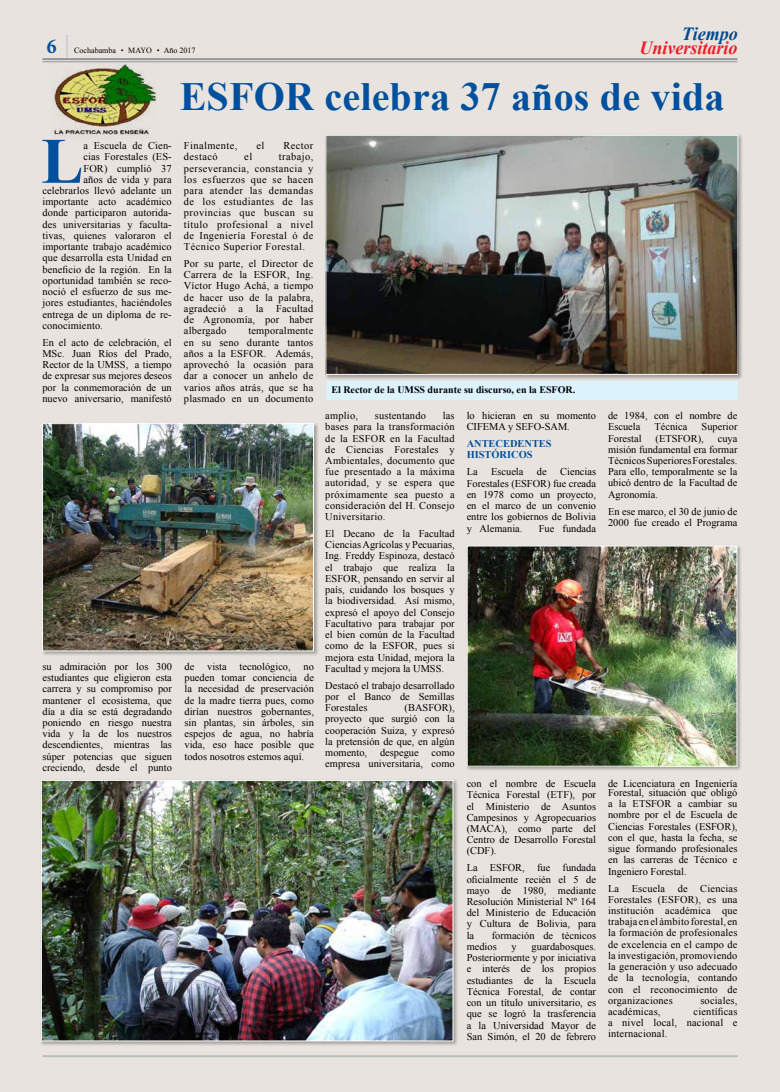
<style>
.page{position:relative;width:780px;height:1092px;background:#fff}
.page>*{position:absolute;margin:0;border:0;box-sizing:border-box;transform-origin:0 0}
.t1{font:700 64.8px "Times New Roman";color:#00509d}
.t2{font:700 40px "Times New Roman";letter-spacing:.005em;color:#00509d}
.t3{font:700 condensed 21px "Minion Pro";color:#00509d}
.t4{font:italic 700 18.6px "Times New Roman";color:#ed1d24}
.t5{font:italic 700 18.6px "Times New Roman";color:#004a8f}
.t6{font:10.4px/11.2px "Times New Roman";color:#000;text-align:justify}
.t7{font:10.4px "Times New Roman";letter-spacing:.02em;color:#000}
.t8{font:700 10.4px/11.2px "Times New Roman";color:#00509d}
.t9{font:10.4px "Times New Roman";letter-spacing:.04em;color:#000}
.t10{font:700 10px "Times New Roman";color:#000}
.t11{font:8px "Times New Roman";color:#000}
.s1{font-size:17px}
</style>
<div class="page">
<div style="left:0;top:0;width:780px;height:1091px;background:#e8e3de"></div>
<hr style="left:43px;top:58px;width:694px;height:2px;background:#939598">
<hr style="left:43px;top:61px;width:694px;height:1px;background:#939598">
<hr style="left:43px;top:1055px;width:694px;height:2px;background:#bcbec0">
<hr style="left:66px;top:35px;width:2px;height:22px;background:#cdcfd0">
<div style="left:324px;top:134px;width:419px;height:246px;background:#000;opacity:.3"></div>
<img style="left:327px;top:137px;width:409px;height:236px">
<div style="left:325px;top:135px;width:413px;height:240px;border:1px solid #fff"></div>
<img style="left:52px;top:60px;width:105px;height:79px">
<div style="left:465px;top:544px;width:277px;height:227px;background:#000;opacity:.3"></div>
<img style="left:468px;top:547px;width:267px;height:217px">
<div style="left:466px;top:545px;width:271px;height:221px;border:1px solid #fff"></div>
<div style="left:41px;top:422px;width:278px;height:234px;background:#000;opacity:.3"></div>
<img style="left:44px;top:425px;width:268px;height:224px">
<div style="left:42px;top:423px;width:272px;height:228px;border:1px solid #fff"></div>
<div style="left:40px;top:778px;width:418px;height:268px;background:#000;opacity:.3"></div>
<img style="left:43px;top:781px;width:408px;height:258px">
<div style="left:41px;top:779px;width:412px;height:262px;border:1px solid #fff"></div>
<div style="left:326px;top:381px;width:411px;height:18px;background:#dcf2fd"></div>
<h3 class="t5" style="left:681px;top:21px;width:58px">Tiempo</h3>
<h3 class="t3" style="left:47px;top:32px;width:11px">6</h3>
<p class="t11" style="left:74px;top:45px;width:123px">Cochabamba <span class="s1">·</span> MAYO <span class="s1">·</span> Año 2017</p>
<h3 class="t4" style="left:639px;top:35px;width:100px">Universitario</h3>
<h2 class="t2" style="left:180px;top:69px;width:546px">ESFOR celebra 37 años de vida</h2>
<h1 class="t1" style="left:41px;top:116px;width:44px">L</h1>
<p class="t6" style="left:83px;top:140px;width:90px">a Escuela de Cien-</p>
<p class="t9" style="left:184px;top:139px;width:55px">Finalmente,</p>
<p class="t6" style="left:256px;top:140px;width:9px">el</p>
<p class="t6" style="left:283px;top:140px;width:31px">Rector</p>
<p class="t9" style="left:184px;top:150px;width:35px">destacó</p>
<p class="t6" style="left:244px;top:151px;width:9px">el</p>
<p class="t6" style="left:184px;top:151px;width:131px;text-indent:95px">trabajo, perseverancia, constancia y los esfuerzos que se hacen para atender las demandas de los estudiantes de las provincias que buscan su título profesional a nivel de Ingeniería Forestal ó de Técnico Superior Forestal.</p>
<p class="t6" style="left:184px;top:258px;width:131px">Por su parte, el Director de Carrera de la ESFOR, Ing.<br>Víctor Hugo Achá, a tiempo de hacer uso de la palabra, agradeció a la Facultad de Agronomía, por haber albergado</p>
<p class="t6" style="left:83px;top:151px;width:90px">cias Forestales (ES-</p>
<p class="t6" style="left:83px;top:162px;width:90px">FOR) cumplió 37</p>
<p class="t6" style="left:83px;top:173px;width:90px">años de vida y para</p>
<p class="t6" style="left:42px;top:185px;width:131px">celebrarlos llevó adelante un</p>
<p class="t6" style="left:42px;top:196px;width:131px">importante acto académico</p>
<p class="t6" style="left:42px;top:207px;width:131px">donde participaron autorida-</p>
<p class="t6" style="left:42px;top:218px;width:131px">des universitarias y faculta-</p>
<p class="t6" style="left:42px;top:230px;width:131px">tivas, quienes valoraron el</p>
<p class="t6" style="left:42px;top:241px;width:131px">importante trabajo académico</p>
<p class="t6" style="left:42px;top:252px;width:131px">que desarrolla esta Unidad en</p>
<p class="t6" style="left:42px;top:263px;width:131px">beneficio de la región. En la</p>
<p class="t6" style="left:42px;top:274px;width:131px">oportunidad también se reco-</p>
<p class="t6" style="left:42px;top:286px;width:131px">noció el esfuerzo de sus me-</p>
<p class="t6" style="left:42px;top:297px;width:131px">jores estudiantes, haciéndoles</p>
<p class="t6" style="left:42px;top:308px;width:131px">entrega de un diploma de re-</p>
<p class="t6" style="left:42px;top:319px;width:62px">conocimiento.</p>
<p class="t6" style="left:42px;top:336px;width:131px">En el acto de celebración, el MSc. Juan Ríos del Prado, Rector de la UMSS, a tiempo de expresar sus mejores deseos por la conmemoración de un nuevo aniversario, manifestó</p>
<p class="t6" style="left:184px;top:325px;width:131px;text-indent:64px">temporalmente en su seno durante tantos años a la ESFOR. Además, aprovechó la ocasión para dar a conocer un anhelo de varios años atrás, que se ha plasmado en un documento</p>
<p class="t10" style="left:331px;top:382px;width:245px">El Rector de la UMSS durante su discurso, en la ESFOR.</p>
<p class="t6" style="left:43px;top:660px;width:131px">su admiración por los 300 estudiantes que eligieron esta carrera y su compromiso por mantener el ecosistema, que día a día se está degradando poniendo en riesgo nuestra vida y la de los nuestros descendientes, mientras las súper potencias que siguen creciendo, desde el punto</p>
<p class="t6" style="left:184px;top:660px;width:131px">de vista tecnológico, no pueden tomar conciencia de la necesidad de preservación de la madre tierra pues, como dirían nuestros gobernantes, sin plantas, sin árboles, sin espejos de agua, no habría vida, eso hace posible que todos nosotros estemos aquí.</p>
<p class="t6" style="left:325px;top:410px;width:131px;text-indent:117px">las bases para la transformación de la ESFOR en la Facultad de Ciencias Forestales y Ambientales, documento que fue presentado a la máxima autoridad, y se espera que próximamente sea puesto a consideración del H. Consejo Universitario.</p>
<p class="t6" style="left:325px;top:527px;width:131px">El Decano de la Facultad Ciencias Agrícolas y Pecuarias, Ing. Freddy Espinoza, destacó el trabajo que realiza la ESFOR, pensando en servir al país, cuidando los bosques y la biodiversidad. Así mismo, expresó el apoyo del Consejo Facultativo para trabajar por el bien común de la Facultad como de la ESFOR, pues si mejora esta Unidad, mejora la Facultad y mejora la UMSS.</p>
<p class="t6" style="left:325px;top:679px;width:131px">Destacó el trabajo desarrollado por el Banco de Semillas Forestales</p>
<p class="t6" style="left:325px;top:410px;width:34px">amplio,</p>
<p class="t7" style="left:375px;top:408px;width:53px">sustentando</p>
<p class="t6" style="left:325px;top:701px;width:131px;text-indent:79px">(BASFOR), proyecto que surgió con la cooperación Suiza, y expresó la pretensión de que, en algún momento, despegue como empresa universitaria, como</p>
<p class="t6" style="left:466px;top:410px;width:131px">lo hicieran en su momento<br>CIFEMA y SEFO-SAM.</p>
<p class="t8" style="left:466px;top:438px;width:86px">ANTECEDENTES<br>HISTÓRICOS</p>
<p class="t6" style="left:466px;top:466px;width:12px">La</p>
<p class="t6" style="left:491px;top:466px;width:34px">Escuela</p>
<p class="t6" style="left:537px;top:466px;width:11px">de</p>
<p class="t6" style="left:466px;top:466px;width:131px;text-indent:94px">Ciencias Forestales (ESFOR) fue creada en 1978 como un proyecto, en el marco de un convenio entre los gobiernos de Bolivia y Alemania.</p>
<p class="t6" style="left:538px;top:522px;width:59px">Fue fundada</p>
<p class="t6" style="left:608px;top:410px;width:131px">de 1984, con el nombre de<br>Escuela</p>
<p class="t6" style="left:654px;top:421px;width:34px">Técnica</p>
<p class="t6" style="left:701px;top:421px;width:37px">Superior</p>
<p class="t6" style="left:608px;top:432px;width:35px">Forestal</p>
<p class="t6" style="left:655px;top:432px;width:50px">(ETSFOR),</p>
<p class="t6" style="left:608px;top:432px;width:131px;text-indent:110px">cuya misión fundamental era formar Técnicos Superiores Forestales.<br>Para ello, temporalmente se la ubicó dentro de la Facultad de Agronomía.</p>
<p class="t6" style="left:608px;top:505px;width:131px">En ese marco, el 30 de junio de<br>2000 fue creado el Programa</p>
<p class="t6" style="left:466px;top:777px;width:131px">con el nombre de Escuela Técnica Forestal (ETF), por el Ministerio de Asuntos Campesinos y Agropecuarios (MACA), como parte del Centro de Desarrollo Forestal (CDF).</p>
<p class="t6" style="left:466px;top:862px;width:131px">La ESFOR, fue fundada oficialmente recién el 5 de mayo de 1980, mediante Resolución Ministerial Nº 164 del Ministerio de Educación y Cultura de Bolivia, para la</p>
<p class="t6" style="left:466px;top:929px;width:131px;text-indent:25px">formación de técnicos medios</p>
<p class="t6" style="left:466px;top:940px;width:131px;text-indent:65px">guardabosques.<br>Posteriormente y por iniciativa e interés de los propios estudiantes de la Escuela Técnica Forestal, de contar con un título universitario, es que se logró la trasferencia a la Universidad Mayor de San Simón, el 20 de febrero</p>
<p class="t6" style="left:511px;top:940px;width:7px">y</p>
<p class="t6" style="left:608px;top:778px;width:131px;line-height:9px">de Licenciatura en Ingeniería<br>Forestal, situación que obligó</p>
<p class="t6" style="left:608px;top:798px;width:131px">a la ETSFOR a cambiar su nombre por el de Escuela de Ciencias Forestales (ESFOR), con el que, hasta la fecha, se sigue formando profesionales en las carreras de Técnico e Ingeniero Forestal.</p>
<p class="t6" style="left:608px;top:882px;width:131px">La Escuela de Ciencias Forestales (ESFOR), es una institución académica que trabaja en el ámbito forestal, en la formación de profesionales de excelencia en el campo de la investigación, promoviendo la generación y uso adecuado de la tecnología, contando con el reconocimiento de organizaciones</p>
<p class="t7" style="left:700px;top:993px;width:39px">sociales,</p>
<p class="t6" style="left:608px;top:1005px;width:131px;text-indent:85px">científicas a nivel local, nacional e internacional.</p>
<p class="t7" style="left:608px;top:1004px;width:54px">académicas,</p>
</div>
